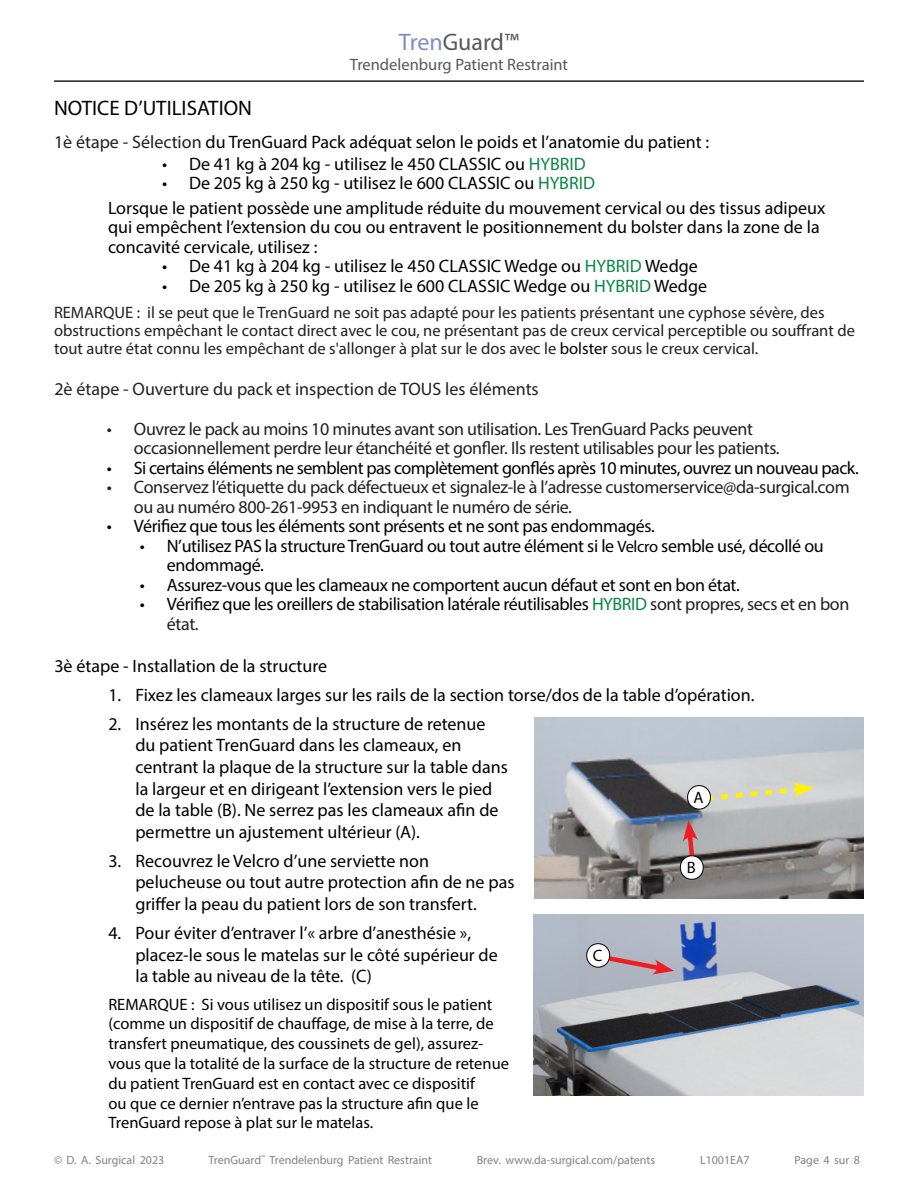
<style>
.page{position:relative;width:918px;height:1188px;background:#fff}
.page>*{position:absolute;margin:0;border:0;box-sizing:border-box;transform-origin:0 0}
.t1{font:24px "Myriad Pro";color:#57585a}
.t2{font:21px "Myriad Pro";color:#000}
.t3{font:18px/21.6px "Myriad Pro";color:#000}
.t4{font:18px/19.5px "Myriad Pro";letter-spacing:-.02em;color:#000}
.t5{font:18px/19.5px "Myriad Pro";letter-spacing:-.02em;color:#231f20}
.t6{font:18px "Myriad Pro";letter-spacing:-.03em;color:#000}
.t7{font:18px "Myriad Pro";color:#231f20}
.t8{font:16.5px/19.8px "Myriad Pro";color:#000}
.t9{font:16.5px/18px "Myriad Pro";color:#231f20}
.t10{font:16.5px "Myriad Pro";color:#57585a}
.t11{font:12px "Myriad Pro";color:#808285}
.s1{color:#818dbf}
.s2{color:#231f20}
.s3{color:#0a8644}
.s4{color:#000}
.s5{font-size:16.5px}
</style>
<div class="page">
<hr style="left:54px;top:80px;width:810px;height:2px;background:#231f20">
<img style="left:535px;top:718px;width:328px;height:180px">
<svg style="left:687px;top:782px;width:127px;height:23px"></svg>
<svg style="left:683px;top:820px;width:15px;height:39px"></svg>
<div style="left:680px;top:856px;width:23px;height:23px;background:#fff;border-radius:11px"></div>
<div style="left:680px;top:855px;width:24px;height:25px;border:1px solid #000;border-radius:11px"></div>
<div style="left:688px;top:786px;width:22px;height:23px;background:#fff;border-radius:11px"></div>
<div style="left:687px;top:785px;width:24px;height:24px;border:1px solid #000;border-radius:11px"></div>
<img style="left:533px;top:915px;width:330px;height:180px">
<svg style="left:600px;top:952px;width:74px;height:22px"></svg>
<div style="left:587px;top:944px;width:23px;height:23px;background:#fff;border-radius:11px"></div>
<div style="left:586px;top:943px;width:24px;height:25px;border:1px solid #000;border-radius:11px"></div>
<p class="t2" style="left:54px;top:95px;width:200px">NOTICE D’UTILISATION</p>
<h1 class="t1" style="left:399px;top:28px;width:122px"><span class="s1">Tren</span>Guard™</h1>
<p class="t10" style="left:350px;top:54px;width:220px">Trendelenburg Patient Restraint</p>
<p class="t3" style="left:54px;top:131px;width:657px"><span class="s2">1è étape - Sélection</span> du TrenGuard Pack adéquat selon le poids et l’anatomie du patient :</p>
<p class="t3" style="left:162px;top:152px;width:425px">• De 41 kg à 204 kg - utilisez le 450 CLASSIC ou <span class="s3">HYBRID</span></p>
<p class="t3" style="left:162px;top:172px;width:435px">• De 205 kg à 250 kg - utilisez le 600 CLASSIC ou <span class="s3">HYBRID</span></p>
<p class="t3" style="left:108px;top:198px;width:719px;line-height:19.5px">Lorsque le patient possède une amplitude réduite du mouvement cervical ou des tissus adipeux qui empêchent l’extension du cou ou entravent le positionnement du bolster dans la zone de la concavité cervicale, utilisez :</p>
<p class="t3" style="left:162px;top:255px;width:537px">• De 41 kg à 204 kg - utilisez le 450 CLASSIC Wedge ou <span class="s3">HYBRID</span> Wedge</p>
<p class="t3" style="left:162px;top:275px;width:547px">• De 205 kg à 250 kg - utilisez le 600 CLASSIC Wedge ou <span class="s3">HYBRID</span> Wedge</p>
<p class="t9" style="left:54px;top:303px;width:802px">REMARQUE : il se peut que le TrenGuard ne soit pas adapté pour les patients présentant une cyphose sévère, des obstructions empêchant le contact direct avec le cou, ne présentant pas de creux cervical perceptible ou souffrant de tout autre état connu les empêchant de s'allonger à plat sur le dos avec le <span class="s4">bolster</span> sous le creux cervical.</p>
<p class="t7" style="left:54px;top:378px;width:486px">2è étape - Ouverture du pack et inspection de TOUS les éléments</p>
<p class="t5" style="left:134px;top:419px;width:647px;text-indent:-27px">• Ouvrez le pack au moins 10 minutes avant son utilisation. Les TrenGuard Packs peuvent occasionnellement perdre leur étanchéité et gonfler. Ils restent utilisables pour les patients.</p>
<p class="t6" style="left:107px;top:457px;width:753px">• Si certains éléments ne semblent pas complètement gonflés après 10 minutes, ouvrez un nouveau pack.</p>
<p class="t5" style="left:134px;top:477px;width:717px;text-indent:-27px">• Conservez l’étiquette du pack défectueux et signalez-le à l’adresse customerservice@da-surgical.com ou au numéro 800-261-9953 en indiquant le numéro de série.</p>
<p class="t4" style="left:107px;top:516px;width:549px">• Vérifiez que tous les éléments sont présents et ne sont pas endommagés.</p>
<p class="t4" style="left:167px;top:536px;width:658px;text-indent:-27px">• N’utilisez PAS la structure TrenGuard ou tout autre élément si le <span class="s5">Velcro</span> semble usé, décollé ou endommagé.</p>
<p class="t4" style="left:140px;top:575px;width:601px">• Assurez-vous que les clameaux ne comportent aucun défaut et sont en bon état.</p>
<p class="t4" style="left:167px;top:594px;width:684px;text-indent:-27px">• Vérifiez que les oreillers de stabilisation latérale réutilisables <span class="s3">HYBRID</span> <span class="s2">sont propres, secs et en bon état.</span></p>
<p class="t3" style="left:54px;top:654px;width:274px">3è étape - Installation de la structure</p>
<p class="t3" style="left:108px;top:684px;width:648px">1. Fixez les clameaux larges sur les rails de la section torse/dos de la table d’opération.</p>
<p class="t3" style="left:135px;top:713px;width:374px;text-indent:-27px">2. Insérez les montants de la structure de retenue du patient TrenGuard dans les clameaux, en centrant la plaque de la structure sur la table dans la largeur et en dirigeant l’extension vers le pied de la table (B). Ne serrez pas les clameaux afin de permettre un ajustement ultérieur (A).</p>
<p class="t3" style="left:135px;top:850px;width:381px;text-indent:-27px">3. Recouvrez le Velcro d’une serviette non pelucheuse ou tout autre protection afin de ne pas griffer la peau du patient lors de son transfert.</p>
<p class="t3" style="left:135px;top:922px;width:364px;text-indent:-27px">4. Pour éviter d’entraver l’« arbre d’anesthésie », placez-le sous le matelas sur le côté supérieur de la table au niveau de la tête. (C)</p>
<p class="t8" style="left:108px;top:994px;width:402px">REMARQUE : Si vous utilisez un dispositif sous le patient (comme un dispositif de chauffage, de mise à la terre, de transfert pneumatique, des coussinets de gel), assurez&shy;vous que la totalité de la surface de la structure de retenue du patient TrenGuard est en contact avec ce dispositif<br>ou que ce dernier n’entrave pas la structure afin que le TrenGuard repose à plat sur le matelas.</p>
<p class="t8" style="left:693px;top:787px;width:12px">A</p>
<p class="t8" style="left:687px;top:857px;width:10px">B</p>
<p class="t8" style="left:593px;top:945px;width:11px">C</p>
<p class="t11" style="left:54px;top:1152px;width:112px">© D. A. Surgical 2023</p>
<p class="t11" style="left:209px;top:1152px;width:225px">TrenGuard<sup>™</sup> Trendelenburg Patient Restraint</p>
<p class="t11" style="left:477px;top:1152px;width:180px">Brev. www.da-surgical.com/patents</p>
<p class="t11" style="left:700px;top:1152px;width:51px">L1001EA7</p>
<p class="t11" style="left:794px;top:1152px;width:67px">Page 4 sur 8</p>
</div>
